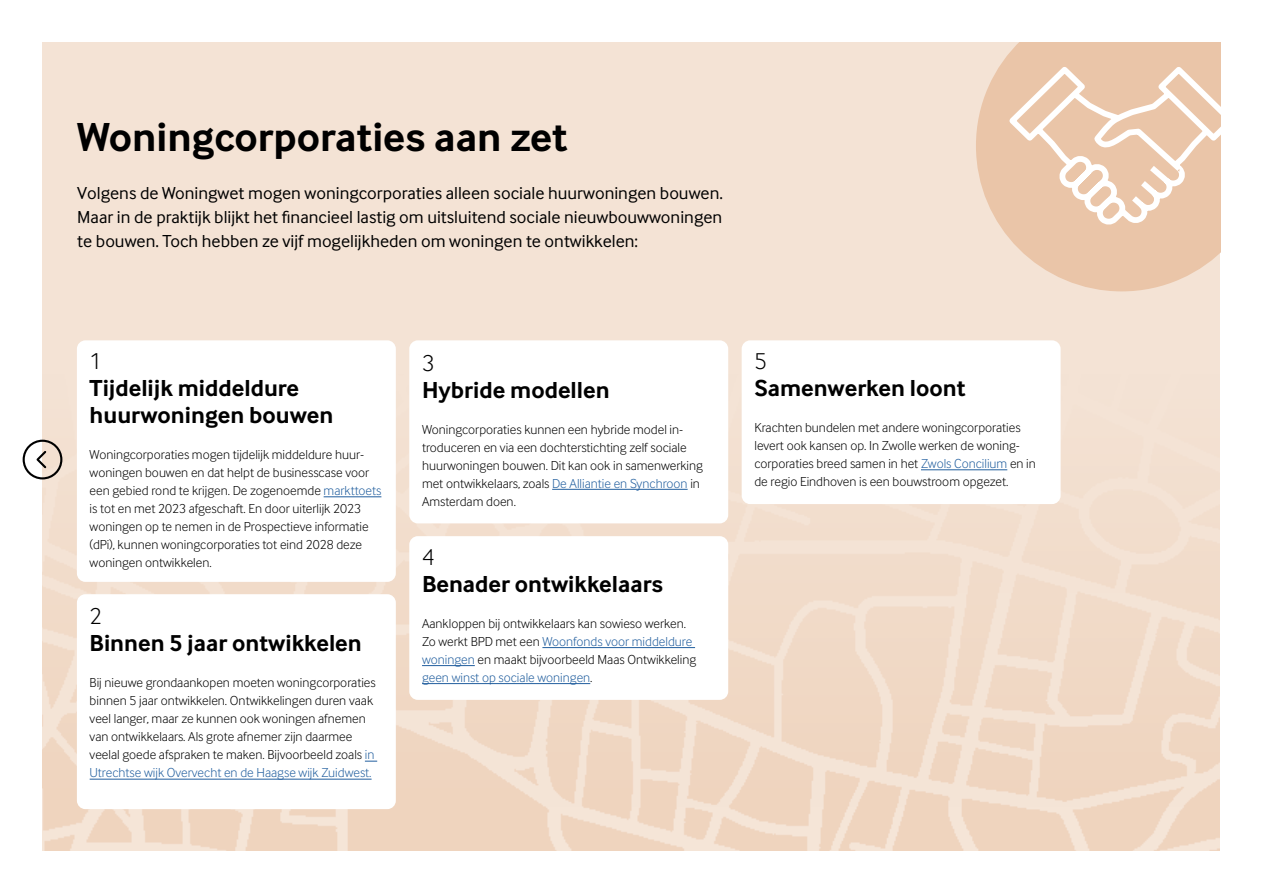
<style>
.page{position:relative;width:1263px;height:893px;background:#fff}
.page>*{position:absolute;margin:0;border:0;box-sizing:border-box;transform-origin:0 0}
.t1{font:700 42px "Inter Face";color:#000}
.t2{font:700 24px/27px "Inter Face";color:#000}
.t3{font:300 24px "Inter Face";color:#000}
.t4{font:18px/24px "Inter Face";color:#000;text-align:justify}
.t5{font:300 13.5px/18px "Inter Face";color:#000}
.s1{color:#215e9e}
</style>
<div class="page">
<div style="left:43px;top:43px;width:1177px;height:792px;background:#f4e3d5"></div>
<svg style="left:976px;top:43px;width:244px;height:248px;fill:#eac5a8"></svg>
<svg style="left:1004px;top:62px;width:216px;height:169px;background:#edceb6"></svg>
<img style="left:43px;top:374px;width:1177px;height:476px">
<div style="left:77px;top:340px;width:319px;height:242px;background:#fff;border-radius:9px"></div>
<hr style="left:324px;top:497px;width:57px;height:1px;background:#215e9e">
<div style="left:77px;top:594px;width:319px;height:215px;background:#fff;border-radius:9px"></div>
<svg style="left:365px;top:761px;width:12px;height:1px"></svg>
<hr style="left:90px;top:779px;width:282px;height:1px;background:#215e9e">
<div style="left:409px;top:340px;width:319px;height:183px;background:#fff;border-radius:9px"></div>
<hr style="left:552px;top:489px;width:136px;height:1px;background:#215e9e">
<div style="left:409px;top:536px;width:319px;height:164px;background:#fff;border-radius:9px"></div>
<hr style="left:542px;top:647px;width:153px;height:1px;background:#215e9e">
<hr style="left:422px;top:665px;width:53px;height:1px;background:#215e9e">
<hr style="left:422px;top:683px;width:168px;height:1px;background:#215e9e">
<div style="left:742px;top:340px;width:318px;height:164px;background:#fff;border-radius:9px"></div>
<hr style="left:921px;top:470px;width:86px;height:1px;background:#215e9e">
<div style="left:23px;top:440px;width:39px;height:39px;border:2px solid #000;border-radius:50%"></div>
<svg style="left:36px;top:449px;width:12px;height:21px"></svg>
<h1 class="t1" style="left:77px;top:113px;width:492px">Woningcorporaties aan zet</h1>
<p class="t4" style="left:77px;top:181px;width:647px">Volgens de Woningwet mogen woningcorporaties alleen sociale huurwoningen bouwen.<br>Maar in de praktijk blijkt het financieel lastig om uitsluitend sociale nieuwbouwwoningen te bouwen. Toch hebben ze vijf mogelijkheden om woningen te ontwikkelen:</p>
<h2 class="t3" style="left:90px;top:348px;width:14px">1</h2>
<h2 class="t2" style="left:90px;top:375px;width:245px">Tijdelijk middeldure huurwoningen bouwen</h2>
<p class="t5" style="left:90px;top:446px;width:293px">Woningcorporaties mogen tijdelijk middeldure huur&shy;woningen bouwen en dat helpt de businesscase voor een gebied rond te krijgen. De zogenoemde <span class="s1">markttoets </span>is tot en met 2023 afgeschaft. En door uiterlijk 2023 woningen op te nemen in de Prospectieve informatie (dPi), kunnen woningcorporaties tot eind 2028 deze woningen ontwikkelen.</p>
<h2 class="t3" style="left:90px;top:603px;width:14px">2</h2>
<h2 class="t2" style="left:90px;top:630px;width:274px">Binnen 5 jaar ontwikkelen</h2>
<p class="t5" style="left:90px;top:674px;width:288px">Bij nieuwe grondaankopen moeten woningcorporaties binnen 5 jaar ontwikkelen. Ontwikkelingen duren vaak veel langer, maar ze kunnen ook woningen afnemen van ontwikkelaars. Als grote afnemer zijn daarmee veelal goede afspraken te maken. Bijvoorbeeld zoals <span class="s1">in Utrechtse wijk Overvecht en de Haagse wijk Zuidwest.</span></p>
<h2 class="t3" style="left:422px;top:349px;width:14px">3</h2>
<h2 class="t2" style="left:422px;top:376px;width:189px">Hybride modellen</h2>
<p class="t5" style="left:422px;top:420px;width:282px">Woningcorporaties kunnen een hybride model in&shy;troduceren en via een dochterstichting zelf sociale huurwoningen bouwen. Dit kan ook in samenwerking met ontwikkelaars, zoals <span class="s1">De Alliantie en Synchroon</span> in Amsterdam doen.</p>
<h2 class="t3" style="left:422px;top:543px;width:14px">4</h2>
<h2 class="t2" style="left:422px;top:570px;width:243px">Benader ontwikkelaars</h2>
<p class="t5" style="left:422px;top:614px;width:276px">Aankloppen bij ontwikkelaars kan sowieso werken.<br>Zo werkt BPD met een <span class="s1">Woonfonds voor middeldure woningen</span> en maakt bijvoorbeeld Maas Ontwikkeling <span class="s1">geen winst op sociale woningen</span>.</p>
<h2 class="t3" style="left:754px;top:348px;width:14px">5</h2>
<h2 class="t2" style="left:754px;top:375px;width:213px">Samenwerken loont</h2>
<p class="t5" style="left:754px;top:419px;width:283px">Krachten bundelen met andere woningcorporaties levert ook kansen op. In Zwolle werken de woning&shy;corporaties breed samen in het <span class="s1">Zwols Concilium</span> en in de regio Eindhoven is een bouwstroom opgezet.</p>
</div>
